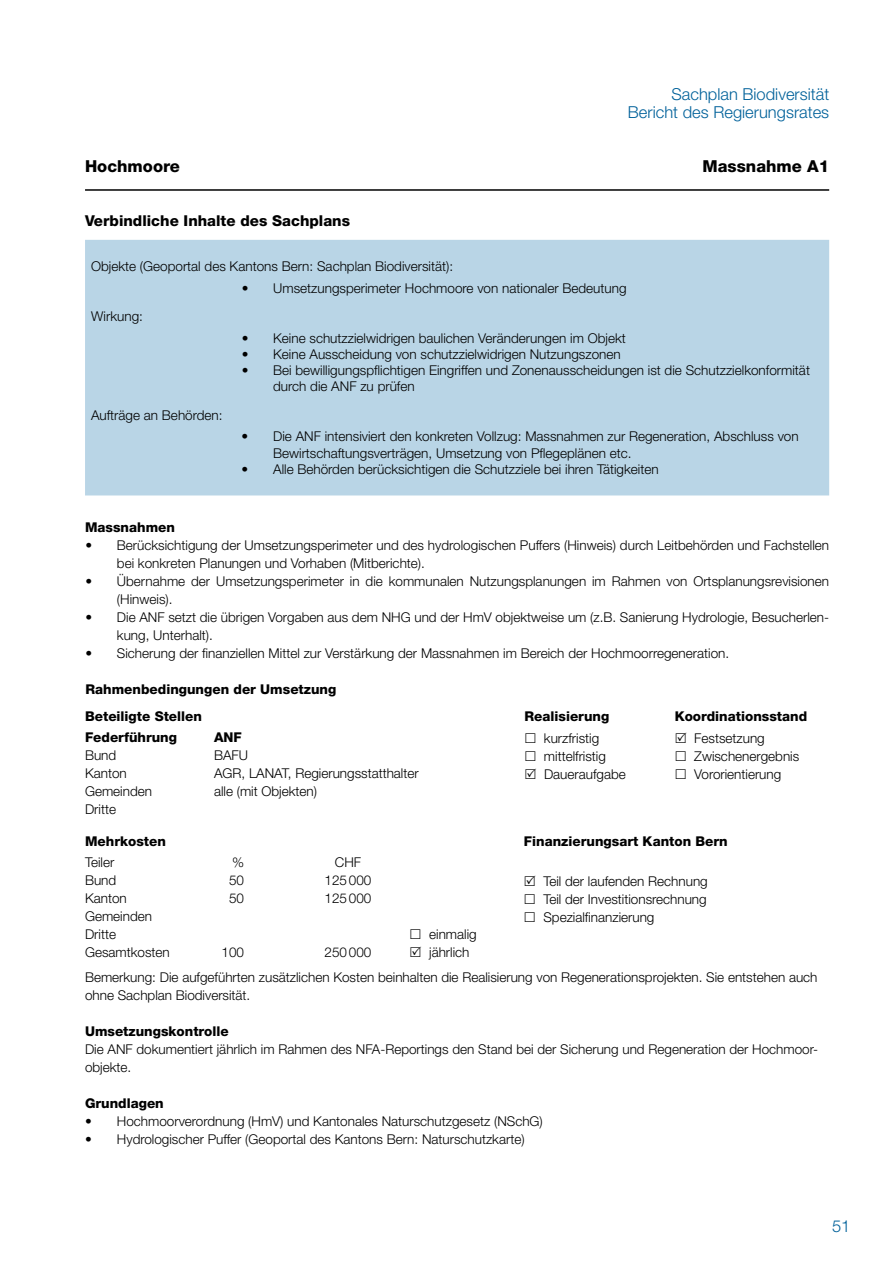
<style>
.page{position:relative;width:893px;height:1263px;background:#fff}
.page>*{position:absolute;margin:0;border:0;box-sizing:border-box;transform-origin:0 0}
.t1{font:300 16.5px/18px "Helvetica Neue LT Pro";color:#00619a;text-align:right}
.t2{font:800 16.5px "Helvetica Neue LT Pro";color:#000}
.t3{font:800 15px "Helvetica Neue LT Pro";color:#000}
.t4{font:300 13.5px/18px "Helvetica Neue LT Pro";color:#000}
.t5{font:800 13.5px "Helvetica Neue LT Pro";color:#000}
</style>
<div class="page">
<hr style="left:85px;top:189px;width:744px;height:2px;background:#000">
<div style="left:85px;top:240px;width:744px;height:255px;background:#b9d5e6"></div>
<p class="t1" style="left:628px;top:85px;width:203px">Sachplan Biodiversität<br>Bericht des Regierungsrates</p>
<p class="t2" style="left:85px;top:156px;width:96px">Hochmoore</p>
<p class="t2" style="left:702px;top:156px;width:128px">Massnahme A1</p>
<p class="t3" style="left:85px;top:211px;width:267px">Verbindliche Inhalte des Sachplans</p>
<p class="t4" style="left:91px;top:257px;width:364px">Objekte (Geoportal des Kantons Bern: Sachplan Biodiversität):</p>
<p class="t4" style="left:242px;top:279px;width:386px">• Umsetzungsperimeter Hochmoore von nationaler Bedeutung</p>
<p class="t4" style="left:91px;top:307px;width:53px">Wirkung:</p>
<p class="t4" style="left:242px;top:329px;width:386px">• Keine schutzzielwidrigen baulichen Veränderungen im Objekt</p>
<p class="t4" style="left:242px;top:345px;width:381px">• Keine Ausscheidung von schutzzielwidrigen Nutzungszonen</p>
<p class="t4" style="left:273px;top:362px;width:538px;line-height:16.2px;text-indent:-31px">• Bei bewilligungspflichtigen Eingriffen und Zonenausscheidungen ist die Schutzzielkonformität durch die ANF zu prüfen</p>
<p class="t4" style="left:91px;top:406px;width:133px">Aufträge an Behörden:</p>
<p class="t4" style="left:273px;top:428px;width:527px;line-height:16.2px;text-indent:-31px">• Die ANF intensiviert den konkreten Vollzug: Massnahmen zur Regeneration, Abschluss von<br>Bewirtschaftungsverträgen, Umsetzung von Pflegeplänen etc.</p>
<p class="t4" style="left:242px;top:460px;width:419px">• Alle Behörden berücksichtigen die Schutzziele bei ihren Tätigkeiten</p>
<p class="t5" style="left:85px;top:519px;width:91px">Massnahmen</p>
<p class="t4" style="left:117px;top:536px;width:714px;text-indent:-31px">• Berücksichtigung der Umsetzungsperimeter und des hydrologischen Puffers (Hinweis) durch Leitbehörden und Fachstellen bei konkreten Planungen und Vorhaben (Mitberichte).</p>
<p class="t4" style="left:117px;top:572px;width:714px;text-indent:-31px">• Übernahme der Umsetzungsperimeter in die kommunalen Nutzungsplanungen im Rahmen von Ortsplanungsrevisionen (Hinweis).</p>
<p class="t4" style="left:117px;top:608px;width:714px;text-indent:-31px">• Die ANF setzt die übrigen Vorgaben aus dem NHG und der HmV objektweise um (z.B. Sanierung Hydrologie, Besucherlen&shy;kung, Unterhalt).</p>
<p class="t4" style="left:85px;top:644px;width:645px">• Sicherung der finanziellen Mittel zur Verstärkung der Massnahmen im Bereich der Hochmoorregeneration.</p>
<p class="t5" style="left:85px;top:681px;width:252px">Rahmenbedingungen der Umsetzung</p>
<p class="t5" style="left:85px;top:708px;width:118px">Beteiligte Stellen</p>
<p class="t5" style="left:524px;top:708px;width:86px">Realisierung</p>
<p class="t5" style="left:675px;top:708px;width:134px">Koordinationsstand</p>
<p class="t5" style="left:85px;top:729px;width:94px">Federführung</p>
<p class="t4" style="left:85px;top:746px;width:69px">Bund<br>Kanton<br>Gemeinden<br>Dritte</p>
<p class="t5" style="left:214px;top:729px;width:29px">ANF</p>
<p class="t4" style="left:214px;top:746px;width:206px">BAFU<br>AGR, LANAT, Regierungsstatthalter alle (mit Objekten)</p>
<p class="t4" style="left:544px;top:729px;width:83px">kurzfristig mittelfristig<br>Daueraufgabe</p>
<p class="t4" style="left:694px;top:729px;width:107px">Festsetzung<br>Zwischenergebnis<br>Vororientierung</p>
<p class="t5" style="left:85px;top:833px;width:82px">Mehrkosten</p>
<p class="t5" style="left:524px;top:833px;width:205px">Finanzierungsart Kanton Bern</p>
<p class="t4" style="left:85px;top:853px;width:31px">Teiler</p>
<p class="t4" style="left:232px;top:853px;width:14px">%</p>
<p class="t4" style="left:85px;top:871px;width:33px">Bund</p>
<p class="t4" style="left:229px;top:871px;width:17px">50</p>
<p class="t4" style="left:85px;top:889px;width:43px">Kanton</p>
<p class="t4" style="left:229px;top:889px;width:17px">50</p>
<p class="t4" style="left:85px;top:907px;width:86px">Gemeinden<br>Dritte<br>Gesamtkosten</p>
<p class="t4" style="left:325px;top:853px;width:48px;text-align:center">CHF<br>125000<br>125000</p>
<p class="t4" style="left:543px;top:871px;width:166px;text-align:justify">Teil der laufenden Rechnung Teil der Investitionsrechnung Spezialfinanzierung</p>
<p class="t4" style="left:429px;top:925px;width:49px">einmalig jährlich</p>
<p class="t4" style="left:325px;top:943px;width:48px">250000</p>
<p class="t4" style="left:222px;top:943px;width:24px">100</p>
<p class="t4" style="left:85px;top:968px;width:734px">Bemerkung: Die aufgeführten zusätzlichen Kosten beinhalten die Realisierung von Regenerationsprojekten. Sie entstehen auch ohne Sachplan Biodiversität.</p>
<p class="t5" style="left:85px;top:1023px;width:145px">Umsetzungskontrolle</p>
<p class="t4" style="left:85px;top:1040px;width:733px">Die ANF dokumentiert jährlich im Rahmen des NFA-Reportings den Stand bei der Sicherung und Regeneration der Hochmoor&shy;objekte.</p>
<p class="t5" style="left:85px;top:1095px;width:80px">Grundlagen</p>
<p class="t4" style="left:85px;top:1112px;width:459px">• Hochmoorverordnung (HmV) und Kantonales Naturschutzgesetz (NSchG)</p>
<p class="t4" style="left:85px;top:1130px;width:441px">• Hydrologischer Puffer (Geoportal des Kantons Bern: Naturschutzkarte)</p>
<p class="t1" style="left:832px;top:1217px;width:20px">51</p>
</div>
